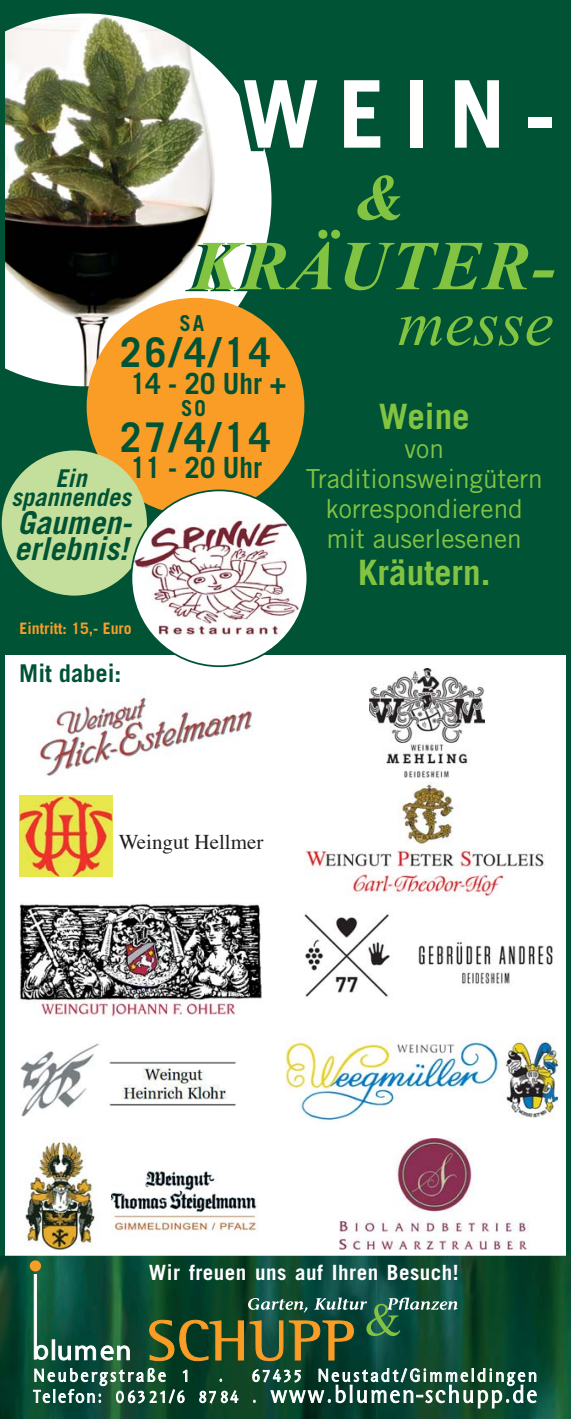
<style>
.page{position:relative;width:571px;height:1419px;background:#fff}
.page>*{position:absolute;margin:0;border:0;box-sizing:border-box;transform-origin:0 0}
.t1{font:700 93.45px "Trade Gothic";color:#fff}
.t2{font:italic 700 70px "Times New Roman";letter-spacing:.025em;color:#82c341}
.t3{font:italic 65.27px "Times New Roman";color:#82c341}
.t4{font:italic 700 65.27px "Times New Roman";color:#82c341}
.t5{font:700 40.95px "Trade Gothic";letter-spacing:.1em;color:#005335;scale:.93 1}
.t6{font:700 35px "Trade Gothic";color:#82c341}
.t7{font:italic 700 31.5px/26.2px "Trade Gothic";color:#005335}
.t8{font:700 29.22px "Trade Gothic";color:#005335;scale:.93 1}
.t9{font:26.25px/29.8px "Trade Gothic";color:#82c341;text-align:center}
.t10{font:italic 700 24.5px/19.2px "Trade Gothic";color:#005335;text-align:center}
.t11{font:700 24.5px "Trade Gothic";color:#005335}
.t12{font:700 21.88px "Trade Gothic";color:#005335;scale:.93 1}
.t13{font:700 21px "Trade Gothic";letter-spacing:.025em;color:#fff}
.t14{font:21px "Times";color:#231f20}
.t15{font:18.38px/21px "Wunderlich";letter-spacing:.12em;color:#fff;text-align:right;scale:.93 1}
.t16{font:700 15.75px "Trade Gothic";color:#f99d27}
.s1{font-size:24.5px}
</style>
<div class="page">
<div style="left:0;top:0;width:570px;height:654px;background:#005335"></div>
<img style="left:5px;top:13px;width:266px;height:373px">
<div style="left:87px;top:298px;width:217px;height:217px;background:#f99d27;border-radius:50%"></div>
<img style="left:37px;top:697px;width:216px;height:79px">
<img style="left:304px;top:782px;width:240px;height:115px">
<img style="left:19px;top:902px;width:243px;height:114px">
<img style="left:285px;top:1037px;width:276px;height:84px">
<img style="left:340px;top:1139px;width:188px;height:110px">
<div style="left:0;top:0;width:5px;height:1265px;background:#005335"></div>
<hr style="left:566px;top:0;width:4px;height:1267px;background:#005335">
<img style="left:0;top:1256px;width:570px;height:163px">
<div style="left:52px;top:1339px;width:3px;height:21px;background:#fff;border:1px solid #fff"></div>
<svg style="left:58px;top:1333px;width:72px;height:45px;background:#356957"></svg>
<div style="left:34px;top:1274px;width:3px;height:85px;background:#fff;border:1px solid #fff"></div>
<svg style="left:34px;top:1344px;width:14px;height:16px"></svg>
<div style="left:30px;top:1260px;width:11px;height:11px;background:#f99d27;border-radius:50%"></div>
<svg style="left:149px;top:1297px;width:308px;height:64px;background:#385c39"></svg>
<div style="left:2px;top:450px;width:145px;height:145px;background:#c4df9b;border-radius:50%"></div>
<div style="left:131px;top:490px;width:176px;height:176px;background:#fff;border-radius:50%"></div>
<img style="left:133px;top:517px;width:167px;height:129px">
<img style="left:20px;top:796px;width:92px;height:80px">
<img style="left:20px;top:1043px;width:79px;height:74px">
<img style="left:109px;top:1061px;width:127px;height:45px">
<img style="left:111px;top:1170px;width:147px;height:66px">
<img style="left:369px;top:668px;width:115px;height:110px">
<img style="left:304px;top:914px;width:86px;height:83px">
<img style="left:418px;top:941px;width:135px;height:43px">
<img style="left:25px;top:1138px;width:72px;height:112px">
<h1 class="t1" style="left:242px;top:80px;width:315px">WEIN-</h1>
<h3 class="t4" style="left:354px;top:175px;width:52px">&amp;</h3>
<h2 class="t2" style="left:192px;top:242px;width:364px">KRÄUTER-</h2>
<p class="t12" style="left:179px;top:315px;width:28px">SA</p>
<h3 class="t3" style="left:397px;top:300px;width:157px">messe</h3>
<h3 class="t5" style="left:120px;top:338px;width:163px">26/4/14</h3>
<h3 class="t8" style="left:130px;top:373px;width:169px">14 - 20 Uhr +</h3>
<p class="t12" style="left:181px;top:400px;width:28px">SO</p>
<h3 class="t5" style="left:120px;top:423px;width:163px">27/4/14</h3>
<h3 class="t8" style="left:130px;top:457px;width:143px">11 - 20 Uhr</h3>
<h3 class="t6" style="left:379px;top:403px;width:92px">Weine</h3>
<h3 class="t9" style="left:306px;top:437px;width:238px">von<br>Traditionsweingütern korrespondierend mit auserlesenen</h3>
<h3 class="t6" style="left:358px;top:559px;width:134px">Kräutern.</h3>
<h3 class="t10" style="left:11px;top:471px;width:126px">Ein spannendes</h3>
<h3 class="t7" style="left:14px;top:513px;width:125px">Gaumen&shy;erlebnis!</h3>
<p class="t16" style="left:20px;top:622px;width:114px">Eintritt: 15,- Euro</p>
<h3 class="t11" style="left:19px;top:664px;width:104px">Mit dabei:</h3>
<p class="t14" style="left:119px;top:834px;width:146px">Weingut Hellmer</p>
<p class="t13" style="left:149px;top:1264px;width:311px">Wir freuen uns auf Ihren Besuch!</p>
<p class="t15" style="left:33px;top:1366px;width:170px">Neubergstraße 1</p>
<p class="t15" style="left:218px;top:1366px;width:7px">.</p>
<p class="t15" style="left:33px;top:1366px;width:543px">67435 Neustadt/Gimmeldingen<br>Telefon: 0 63 21/6 87 84 . <span class="s1">www.blumen-schupp.de</span></p>
</div>
